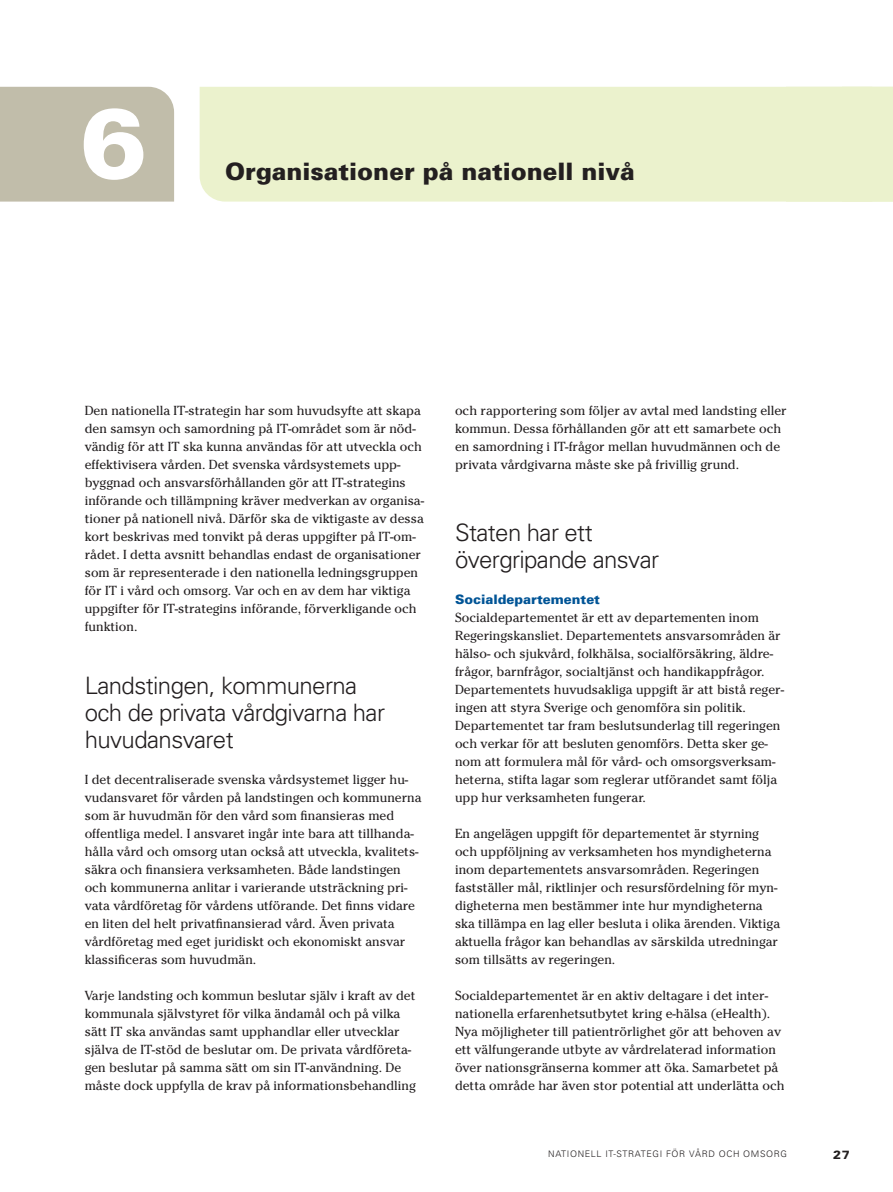
<style>
.page{position:relative;width:893px;height:1192px;background:#fff}
.page>*{position:absolute;margin:0;border:0;box-sizing:border-box;transform-origin:0 0}
.t1{font:900 99px "Univers";color:#fff}
.t2{font:300 24px/27px "Univers";letter-spacing:-.025em;color:#231f20}
.t3{font:900 24px "Univers";color:#231f20}
.t4{font:13.05px/18px "Cheltenham";color:#231f20}
.t5{font:900 13.05px "Univers";color:#005496}
.t6{font:900 12px "Univers";color:#231f20}
.t7{font:300 9px "Univers";letter-spacing:.07em;color:#231f20}
</style>
<div class="page">
<div style="left:0;top:87px;width:174px;height:115px;background:#c1bdaa"></div>
<div style="left:199px;top:87px;width:587px;height:115px;background:#ebf2cd"></div>
<div style="left:786px;top:87px;width:106px;height:115px;background:#ebf2cd"></div>
<h1 class="t1" style="left:80px;top:107px;width:68px">6</h1>
<h2 class="t3" style="left:225px;top:163px;width:411px">Organisationer på nationell nivå</h2>
<p class="t4" style="left:85px;top:402px;width:341px">Den nationella IT-strategin har som huvudsyfte att skapa den samsyn och samordning på IT-området som är nöd&shy;vändig för att IT ska kunna användas för att utveckla och effektivisera vården. Det svenska vårdsystemets upp&shy;byggnad och ansvarsförhållanden gör att IT-strategins införande och tillämpning kräver medverkan av organisa&shy;tioner på nationell nivå. Därför ska de viktigaste av dessa kort beskrivas med tonvikt på deras uppgifter på IT-om&shy;rådet. I detta avsnitt behandlas endast de organisationer som är representerade i den nationella ledningsgruppen för IT i vård och omsorg. Var och en av dem har viktiga uppgifter för IT-strategins införande, förverkligande och funktion.</p>
<h2 class="t2" style="left:85px;top:674px;width:302px">Landstingen, kommunerna och de privata vårdgivarna har huvudansvaret</h2>
<p class="t4" style="left:85px;top:771px;width:338px">I det decentraliserade svenska vårdsystemet ligger hu&shy;vudansvaret för vården på landstingen och kommunerna som är huvudmän för den vård som finansieras med offentliga medel. I ansvaret ingår inte bara att tillhanda&shy;hålla vård och omsorg utan också att utveckla, kvalitets&shy;säkra och finansiera verksamheten. Både landstingen och kommunerna anlitar i varierande utsträckning pri&shy;vata vårdföretag för vårdens utförande. Det finns vidare en liten del helt privatfinansierad vård. Även privata vårdföretag med eget juridiskt och ekonomiskt ansvar klassificeras som huvudmän.</p>
<p class="t4" style="left:85px;top:987px;width:332px">Varje landsting och kommun beslutar själv i kraft av det kommunala självstyret för vilka ändamål och på vilka sätt IT ska användas samt upphandlar eller utvecklar själva de IT-stöd de beslutar om. De privata vårdföreta&shy;gen beslutar på samma sätt om sin IT-användning. De måste dock uppfylla de krav på informationsbehandling</p>
<p class="t4" style="left:455px;top:402px;width:333px">och rapportering som följer av avtal med landsting eller kommun. Dessa förhållanden gör att ett samarbete och en samordning i IT-frågor mellan huvudmännen och de privata vårdgivarna måste ske på frivillig grund.</p>
<h2 class="t2" style="left:455px;top:521px;width:205px">Staten har ett övergripande ansvar</h2>
<p class="t5" style="left:455px;top:594px;width:146px">Socialdepartementet</p>
<p class="t4" style="left:455px;top:609px;width:330px">Socialdepartementet är ett av departementen inom Regeringskansliet. Departementets ansvarsområden är hälso- och sjukvård, folkhälsa, socialförsäkring, äldre&shy;frågor, barnfrågor, socialtjänst och handikappfrågor.<br>Departementets huvudsakliga uppgift är att bistå reger&shy;ingen att styra Sverige och genomföra sin politik.<br>Departementet tar fram beslutsunderlag till regeringen och verkar för att besluten genomförs. Detta sker ge&shy;nom att formulera mål för vård- och omsorgsverksam&shy;heterna, stifta lagar som reglerar utförandet samt följa upp hur verksamheten fungerar.</p>
<p class="t4" style="left:455px;top:825px;width:326px">En angelägen uppgift för departementet är styrning och uppföljning av verksamheten hos myndigheterna inom departementets ansvarsområden. Regeringen fastställer mål, riktlinjer och resursfördelning för myn&shy;digheterna men bestämmer inte hur myndigheterna ska tillämpa en lag eller besluta i olika ärenden. Viktiga aktuella frågor kan behandlas av särskilda utredningar som tillsätts av regeringen.</p>
<p class="t4" style="left:455px;top:987px;width:331px">Socialdepartementet är en aktiv deltagare i det inter&shy;nationella erfarenhetsutbytet kring e-hälsa (eHealth).<br>Nya möjligheter till patientrörlighet gör att behoven av ett välfungerande utbyte av vårdrelaterad information över nationsgränserna kommer att öka. Samarbetet på detta område har även stor potential att underlätta och</p>
<p class="t7" style="left:548px;top:1150px;width:240px">NATIONELL IT-STRATEGI FÖR VÅRD OCH OMSORG</p>
<p class="t6" style="left:832px;top:1151px;width:18px">27</p>
</div>
